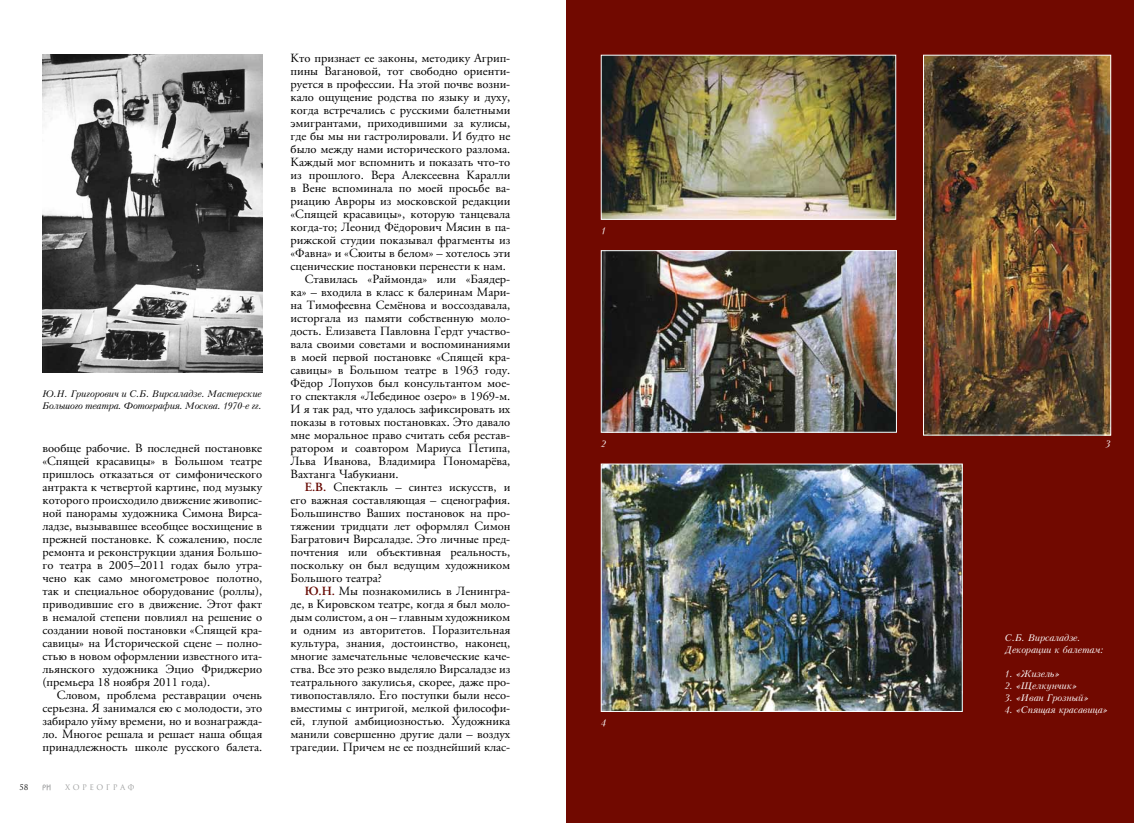
<style>
.page{position:relative;width:1134px;height:823px;background:#fff}
.page>*{position:absolute;margin:0;border:0;box-sizing:border-box;transform-origin:0 0}
.t1{font:12.5px/13px "APC Garamond";color:#000;text-align:justify}
.t2{font:italic 9px/12px "Kudryashev";letter-spacing:-.02em;color:#fff}
.t3{font:italic 9px/12px "Kudryashev";letter-spacing:-.03em;color:#000}
.t4{font:7.5px "Romul";letter-spacing:.33em;color:#9c9d9d}
.t5{font:7.5px "Romul";color:#000}
.s1{font-weight:600;color:#660802}
</style>
<div class="page">
<svg style="left:43px;top:784px;width:8px;height:5px"></svg>
<div style="left:566px;top:0;width:568px;height:822px;background:#710900"></div>
<img style="left:42px;top:54px;width:220px;height:318px">
<img style="left:603px;top:465px;width:357px;height:244px">
<div style="left:601px;top:463px;width:361px;height:248px;border:1px solid #fff"></div>
<img style="left:603px;top:57px;width:291px;height:160px">
<div style="left:601px;top:55px;width:295px;height:164px;border:1px solid #fff"></div>
<img style="left:925px;top:57px;width:184px;height:376px">
<div style="left:923px;top:55px;width:188px;height:380px;border:1px solid #fff"></div>
<img style="left:603px;top:252px;width:292px;height:178px">
<div style="left:601px;top:250px;width:296px;height:182px;border:1px solid #fff"></div>
<p class="t3" style="left:42px;top:387px;width:221px">Ю.Н. Григорович и С.Б. Вирсаладзе. Мастерские<br>Большого театра. Фотография. Москва. 1970-е гг.</p>
<p class="t1" style="left:43px;top:441px;width:221px">вообще рабочие. В последней постановке «Спящей красавицы» в Большом театре пришлось отказаться от симфонического антракта к четвертой картине, под музыку которого происходило движение живопис&shy;ной панорамы художника Симона Вирса&shy;ладзе, вызывавшее всеобщее восхищение в прежней постановке. К сожалению, после ремонта и реконструкции здания Большо&shy;го театра в 2005–2011 годах было утра&shy;чено как само многометровое полотно, так и специальное оборудование (роллы), приводившие его в движение. Этот факт в немалой степени повлиял на решение о создании новой постановки «Спящей кра&shy;савицы» на Исторической сцене – полно&shy;стью в новом оформлении известного ита&shy;льянского художника Эцио Фриджерио (премьера 18 ноября 2011 года).</p>
<p class="t1" style="left:43px;top:688px;width:221px;text-indent:14px">Словом, проблема реставрации очень серьезна. Я занимался ею с молодости, это забирало уйму времени, но и вознагражда&shy;ло. Многое решала и решает наша общая принадлежность школе русского балета.</p>
<p class="t5" style="left:20px;top:782px;width:10px">58</p>
<p class="t4" style="left:65px;top:782px;width:71px">хореограф</p>
<p class="t1" style="left:291px;top:51px;width:221px">Кто признает ее законы, методику Агрип-</p>
<p class="t1" style="left:291px;top:64px;width:221px">пины Вагановой, тот свободно ориенти-</p>
<p class="t1" style="left:291px;top:77px;width:221px">руется в профессии. На этой почве возни-</p>
<p class="t1" style="left:291px;top:90px;width:221px">кало ощущение родства по языку и духу,</p>
<p class="t1" style="left:291px;top:103px;width:221px">когда встречались с русскими балетными</p>
<p class="t1" style="left:291px;top:116px;width:221px">эмигрантами, приходившими за кулисы,</p>
<p class="t1" style="left:291px;top:129px;width:221px">где бы мы ни гастролировали. И будто не</p>
<p class="t1" style="left:291px;top:142px;width:221px">было между нами исторического разлома.</p>
<p class="t1" style="left:291px;top:155px;width:221px">Каждый мог вспомнить и показать что-то</p>
<p class="t1" style="left:291px;top:168px;width:221px">из прошлого. Вера Алексеевна Каралли</p>
<p class="t1" style="left:291px;top:181px;width:221px">в Вене вспоминала по моей просьбе ва-</p>
<p class="t1" style="left:291px;top:194px;width:221px">риацию Авроры из московской редакции</p>
<p class="t1" style="left:291px;top:207px;width:221px">«Спящей красавицы», которую танцевала</p>
<p class="t1" style="left:291px;top:220px;width:221px">когда-то; Леонид Фёдорович Мясин в па-</p>
<p class="t1" style="left:291px;top:233px;width:221px">рижской студии показывал фрагменты из</p>
<p class="t1" style="left:291px;top:246px;width:221px">«Фавна» и «Сюиты в белом» – хотелось эти</p>
<p class="t1" style="left:291px;top:259px;width:217px">сценические постановки перенести к нам.</p>
<p class="t1" style="left:305px;top:272px;width:207px">Ставилась «Раймонда» или «Баядер-</p>
<p class="t1" style="left:291px;top:285px;width:221px">ка» – входила в класс к балеринам Мари-</p>
<p class="t1" style="left:291px;top:298px;width:221px">на Тимофеевна Семёнова и воссоздавала,</p>
<p class="t1" style="left:291px;top:311px;width:221px">исторгала из памяти собственную моло-</p>
<p class="t1" style="left:291px;top:324px;width:221px">дость. Елизавета Павловна Гердт участво-</p>
<p class="t1" style="left:291px;top:337px;width:221px">вала своими советами и воспоминаниями</p>
<p class="t1" style="left:291px;top:350px;width:221px">в моей первой постановке «Спящей кра-</p>
<p class="t1" style="left:291px;top:363px;width:221px">савицы» в Большом театре в 1963 году.</p>
<p class="t1" style="left:291px;top:376px;width:221px">Фёдор Лопухов был консультантом мое-</p>
<p class="t1" style="left:291px;top:389px;width:221px">го спектакля «Лебединое озеро» в 1969-м.</p>
<p class="t1" style="left:291px;top:402px;width:221px">И я так рад, что удалось зафиксировать их</p>
<p class="t1" style="left:291px;top:415px;width:221px">показы в готовых постановках. Это давало</p>
<p class="t1" style="left:291px;top:428px;width:221px">мне моральное право считать себя рестав-</p>
<p class="t1" style="left:291px;top:441px;width:221px">ратором и соавтором Мариуса Петипа,</p>
<p class="t1" style="left:291px;top:454px;width:221px">Льва Иванова, Владимира Пономарёва,</p>
<p class="t1" style="left:291px;top:467px;width:109px">Вахтанга Чабукиани.</p>
<p class="t1" style="left:305px;top:480px;width:207px"><span class="s1">Е.В.</span> Спектакль – синтез искусств, и</p>
<p class="t1" style="left:291px;top:493px;width:221px">его важная составляющая – сценография.</p>
<p class="t1" style="left:291px;top:506px;width:221px">Большинство Ваших постановок на про-</p>
<p class="t1" style="left:291px;top:519px;width:221px">тяжении тридцати лет оформлял Симон</p>
<p class="t1" style="left:291px;top:532px;width:221px">Багратович Вирсаладзе. Это личные пред-</p>
<p class="t1" style="left:291px;top:545px;width:221px">почтения или объективная реальность,</p>
<p class="t1" style="left:291px;top:558px;width:221px">поскольку он был ведущим художником</p>
<p class="t1" style="left:291px;top:571px;width:93px">Большого театра?</p>
<p class="t1" style="left:305px;top:584px;width:207px"><span class="s1">Ю.Н.</span> Мы познакомились в Ленингра-</p>
<p class="t1" style="left:291px;top:597px;width:221px">де, в Кировском театре, когда я был моло-</p>
<p class="t1" style="left:291px;top:610px;width:221px">дым солистом, а он – главным художником</p>
<p class="t1" style="left:291px;top:623px;width:221px">и одним из авторитетов. Поразительная</p>
<p class="t1" style="left:291px;top:636px;width:221px">культура, знания, достоинство, наконец,</p>
<p class="t1" style="left:291px;top:649px;width:221px">многие замечательные человеческие каче-</p>
<p class="t1" style="left:291px;top:662px;width:221px">ства. Все это резко выделяло Вирсаладзе из</p>
<p class="t1" style="left:291px;top:675px;width:221px">театрального закулисья, скорее, даже про-</p>
<p class="t1" style="left:291px;top:688px;width:221px">тивопоставляло. Его поступки были несо-</p>
<p class="t1" style="left:291px;top:701px;width:221px">вместимы с интригой, мелкой философи-</p>
<p class="t1" style="left:291px;top:714px;width:221px">ей, глупой амбициозностью. Художника</p>
<p class="t1" style="left:291px;top:727px;width:221px">манили совершенно другие дали – воздух</p>
<p class="t1" style="left:291px;top:740px;width:221px">трагедии. Причем не ее позднейший клас-</p>
<p class="t2" style="left:601px;top:224px;width:7px">1</p>
<p class="t2" style="left:601px;top:438px;width:7px">2</p>
<p class="t2" style="left:601px;top:716px;width:7px">4</p>
<p class="t2" style="left:1106px;top:438px;width:7px">3</p>
<p class="t2" style="left:1005px;top:631px;width:100px">С.Б. Вирсаладзе.<br>Декорации к балетам:</p>
<p class="t2" style="left:1005px;top:667px;width:56px">1. «Жизель»</p>
<p class="t2" style="left:1005px;top:679px;width:73px">2. «Щелкунчик»</p>
<p class="t2" style="left:1005px;top:691px;width:85px">3. «Иван Грозный»</p>
<p class="t2" style="left:1005px;top:703px;width:104px">4. «Спящая красавица»</p>
</div>
